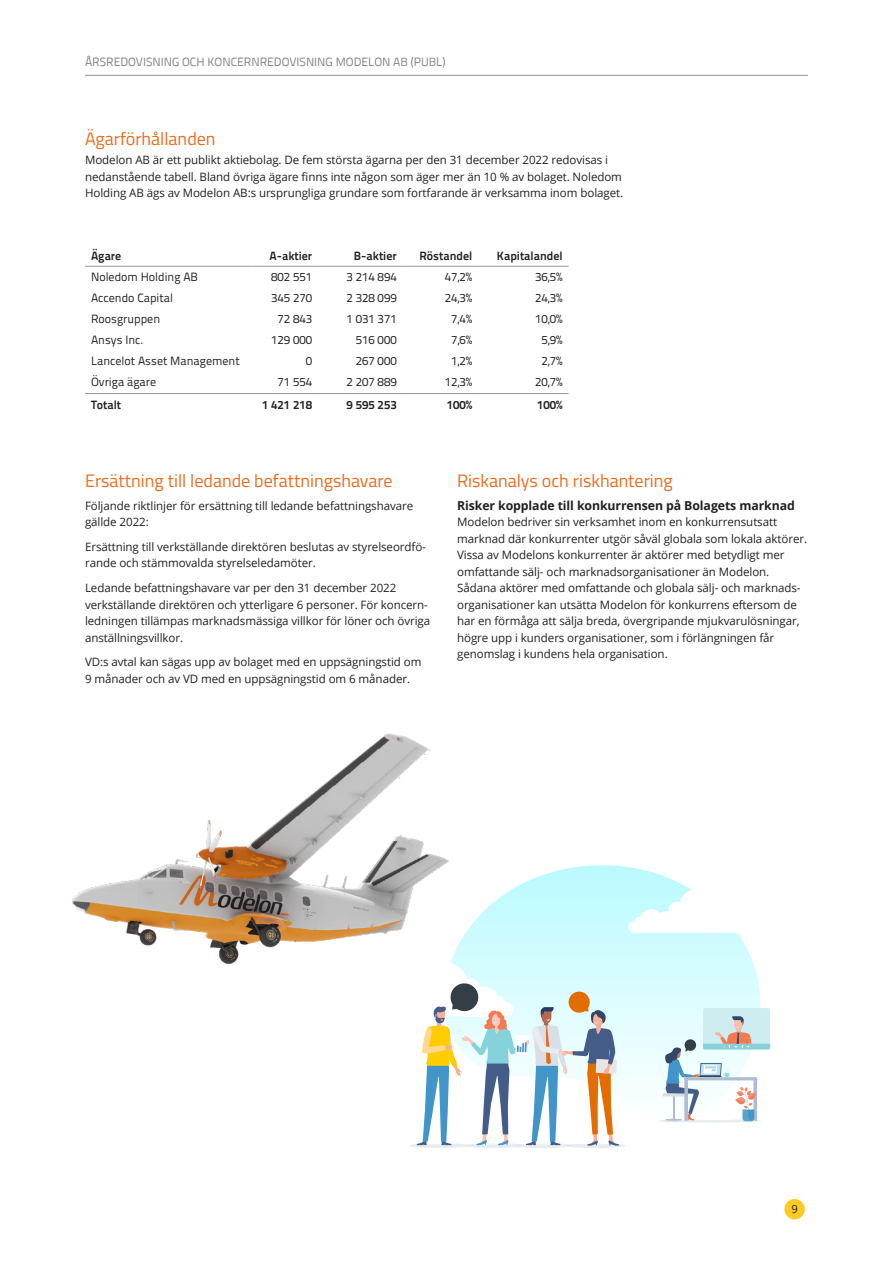
<style>
.page{position:relative;width:893px;height:1263px;background:#fff}
.page>*{position:absolute;margin:0;border:0;box-sizing:border-box;transform-origin:0 0}
.t1{font:18px "Titillium Web";color:#ea6d1f}
.t2{font:700 12.3px "Open Sans";letter-spacing:-.005em;color:#231f20}
.t3{font:12px "Titillium";color:#231f20}
.t4{font:700 12px "Titillium";color:#231f20}
.t5{font:12px "Modelon Titillium";color:#808285}
.t6{font:11.55px/16.5px "Open Sans";letter-spacing:-.005em;color:#231f20}
.t7{font:11.25px "Open Sans";color:#231f20}
</style>
<div class="page">
<svg style="left:86px;top:394px;width:482px;height:1px"></svg>
<hr style="left:85px;top:393px;width:167px;height:1px;background:#939598">
<hr style="left:252px;top:393px;width:66px;height:1px;background:#939598">
<hr style="left:318px;top:393px;width:85px;height:1px;background:#939598">
<hr style="left:403px;top:393px;width:75px;height:1px;background:#939598">
<hr style="left:478px;top:393px;width:91px;height:1px;background:#939598">
<hr style="left:85px;top:266px;width:167px;height:1px;background:#939598">
<hr style="left:252px;top:266px;width:66px;height:1px;background:#939598">
<hr style="left:318px;top:266px;width:85px;height:1px;background:#939598">
<hr style="left:403px;top:266px;width:75px;height:1px;background:#939598">
<hr style="left:478px;top:266px;width:91px;height:1px;background:#939598">
<img style="left:72px;top:733px;width:377px;height:232px">
<svg style="left:444px;top:865px;width:316px;height:258px"></svg>
<svg style="left:628px;top:886px;width:119px;height:47px"></svg>
<svg style="left:400px;top:959px;width:226px;height:189px"></svg>
<div style="left:703px;top:1008px;width:67px;height:41px;background:#ceedf0;border-radius:2px"></div>
<svg style="left:658px;top:1016px;width:112px;height:106px"></svg>
<div style="left:784px;top:1199px;width:21px;height:20px;background:#fecb26;border-radius:50%"></div>
<hr style="left:85px;top:75px;width:723px;height:1px;background:#939598">
<p class="t5" style="left:85px;top:55px;width:362px">ÅRSREDOVISNING OCH KONCERNREDOVISNING MODELON AB (PUBL)</p>
<h1 class="t1" style="left:85px;top:125px;width:132px">Ägarförhållanden</h1>
<p class="t6" style="left:85px;top:152px;width:540px">Modelon AB är ett publikt aktiebolag. De fem största ägarna per den 31 december 2022 redovisas i nedanstående tabell. Bland övriga ägare finns inte någon som äger mer än 10 % av bolaget. Noledom<br>Holding AB ägs av Modelon AB:s ursprungliga grundare som fortfarande är verksamma inom bolaget.</p>
<p class="t4" style="left:91px;top:249px;width:32px">Ägare</p>
<p class="t4" style="left:269px;top:249px;width:44px">A-aktier</p>
<p class="t4" style="left:354px;top:249px;width:44px">B-aktier</p>
<p class="t4" style="left:419px;top:249px;width:54px">Röstandel</p>
<p class="t4" style="left:497px;top:249px;width:67px">Kapitalandel</p>
<p class="t3" style="left:91px;top:270px;width:109px">Noledom Holding AB</p>
<p class="t3" style="left:271px;top:270px;width:42px">802 551</p>
<p class="t3" style="left:347px;top:270px;width:52px">3 214 894</p>
<p class="t3" style="left:445px;top:270px;width:29px">47,2%</p>
<p class="t3" style="left:535px;top:270px;width:29px">36,5%</p>
<p class="t3" style="left:91px;top:291px;width:83px">Accendo Capital</p>
<p class="t3" style="left:271px;top:291px;width:42px">345 270</p>
<p class="t3" style="left:347px;top:291px;width:52px">2 328 099</p>
<p class="t3" style="left:445px;top:291px;width:29px">24,3%</p>
<p class="t3" style="left:535px;top:291px;width:29px">24,3%</p>
<p class="t3" style="left:91px;top:312px;width:71px">Roosgruppen</p>
<p class="t3" style="left:278px;top:312px;width:36px">72 843</p>
<p class="t3" style="left:347px;top:312px;width:52px">1 031 371</p>
<p class="t3" style="left:451px;top:312px;width:23px">7,4%</p>
<p class="t3" style="left:535px;top:312px;width:29px">10,0%</p>
<p class="t3" style="left:91px;top:333px;width:54px">Ansys Inc.</p>
<p class="t3" style="left:271px;top:333px;width:42px">129 000</p>
<p class="t3" style="left:356px;top:333px;width:42px">516 000</p>
<p class="t3" style="left:451px;top:333px;width:23px">7,6%</p>
<p class="t3" style="left:541px;top:333px;width:23px">5,9%</p>
<p class="t3" style="left:91px;top:354px;width:150px">Lancelot Asset Management</p>
<p class="t3" style="left:306px;top:354px;width:8px">0</p>
<p class="t3" style="left:356px;top:354px;width:42px">267 000</p>
<p class="t3" style="left:451px;top:354px;width:23px">1,2%</p>
<p class="t3" style="left:541px;top:354px;width:23px">2,7%</p>
<p class="t3" style="left:91px;top:375px;width:67px">Övriga ägare</p>
<p class="t3" style="left:278px;top:375px;width:36px">71 554</p>
<p class="t3" style="left:347px;top:375px;width:52px">2 207 889</p>
<p class="t3" style="left:445px;top:375px;width:29px">12,3%</p>
<p class="t3" style="left:535px;top:375px;width:29px">20,7%</p>
<p class="t4" style="left:91px;top:397px;width:32px">Totalt</p>
<p class="t4" style="left:262px;top:397px;width:52px">1 421 218</p>
<p class="t4" style="left:347px;top:397px;width:52px">9 595 253</p>
<p class="t4" style="left:447px;top:397px;width:27px">100%</p>
<p class="t4" style="left:537px;top:397px;width:27px">100%</p>
<h1 class="t1" style="left:85px;top:468px;width:309px">Ersättning till ledande befattningshavare</h1>
<p class="t6" style="left:85px;top:497px;width:330px">Följande riktlinjer för ersättning till ledande befattningshavare gällde 2022:</p>
<p class="t6" style="left:85px;top:538px;width:342px">Ersättning till verkställande direktören beslutas av styrelseordfö&shy;rande och stämmovalda styrelseledamöter.</p>
<p class="t6" style="left:85px;top:579px;width:347px">Ledande befattningshavare var per den 31 december 2022 verkställande direktören och ytterligare 6 personer. För koncern&shy;ledningen tillämpas marknadsmässiga villkor för löner och övriga anställningsvillkor.</p>
<p class="t6" style="left:85px;top:654px;width:338px">VD:s avtal kan sägas upp av bolaget med en uppsägningstid om<br>9 månader och av VD med en uppsägningstid om 6 månader.</p>
<h1 class="t1" style="left:457px;top:468px;width:217px">Riskanalys och riskhantering</h1>
<p class="t2" style="left:457px;top:496px;width:339px">Risker kopplade till konkurrensen på Bolagets marknad</p>
<p class="t6" style="left:457px;top:513px;width:352px">Modelon bedriver sin verksamhet inom en konkurrensutsatt marknad där konkurrenter utgör såväl globala som lokala aktörer.<br>Vissa av Modelons konkurrenter är aktörer med betydligt mer omfattande sälj- och marknadsorganisationer än Modelon.<br>Sådana aktörer med omfattande och globala sälj- och marknads&shy;organisationer kan utsätta Modelon för konkurrens eftersom de har en förmåga att sälja breda, övergripande mjukvarulösningar, högre upp i kunders organisationer, som i förlängningen får genomslag i kundens hela organisation.</p>
<p class="t7" style="left:791px;top:1201px;width:8px">9</p>
</div>
